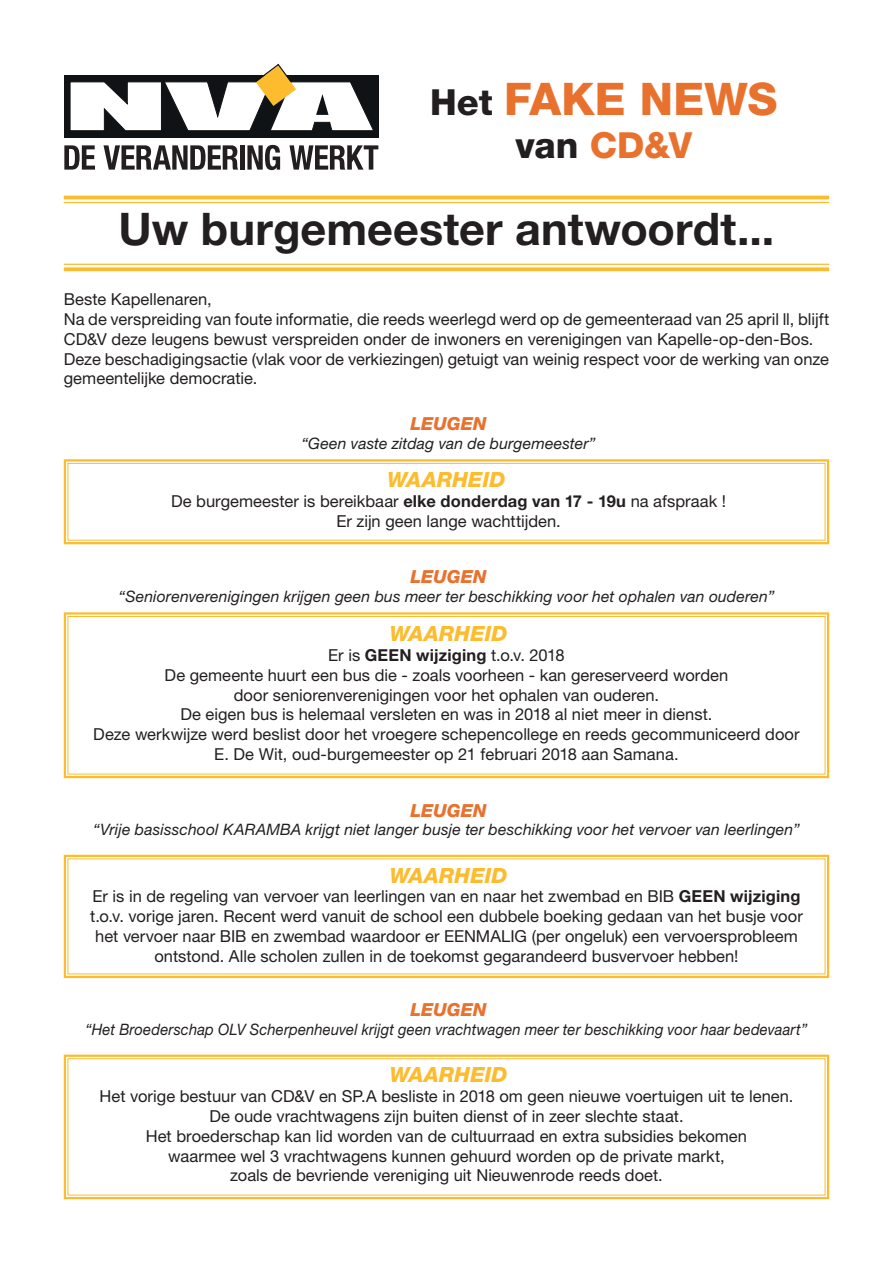
<style>
.page{position:relative;width:893px;height:1263px;background:#fff}
.page>*{position:absolute;margin:0;border:0;box-sizing:border-box;transform-origin:0 0}
.t1{font:700 45px "Helvetica Neue LT Std";color:#231f20}
.t2{font:800 45px "Helvetica Neue LT Std";letter-spacing:.005em;color:#e9712e}
.t3{font:800 36px "Helvetica Neue LT Std";color:#e9712e}
.t4{font:italic 800 21px "Helvetica Neue LT Std";letter-spacing:.005em;color:#fdbb2e}
.t5{font:italic 800 18px "Helvetica Neue LT Std";color:#e9712e}
.t6{font:16.5px/19.8px "Helvetica Neue LT Std";color:#231f20;text-align:center}
.t7{font:italic 15.75px "Helvetica Neue LT Std";letter-spacing:.01em;color:#231f20}
.t8{font:italic 15.75px "Helvetica Neue LT Std";letter-spacing:.01em;color:#231f20;scale:.94 1}
.s1{font-size:36px;color:#231f20}
.s2{color:#231f20}
.s3{font-weight:700}
</style>
<div class="page">
<svg style="left:63px;top:459px;width:767px;height:86px"></svg>
<div style="left:68px;top:463px;width:757px;height:78px;border:1px solid #fdbb2e"></div>
<svg style="left:63px;top:612px;width:767px;height:167px"></svg>
<div style="left:68px;top:616px;width:757px;height:158px;border:1px solid #fdbb2e"></div>
<svg style="left:63px;top:854px;width:767px;height:125px"></svg>
<svg style="left:63px;top:1054px;width:767px;height:146px"></svg>
<div style="left:68px;top:1058px;width:757px;height:137px;border:1px solid #fdbb2e"></div>
<div style="left:64px;top:75px;width:314px;height:63px;background:#101315"></div>
<svg style="left:70px;top:64px;width:303px;height:67px"></svg>
<svg style="left:64px;top:145px;width:31px;height:25px"></svg>
<svg style="left:104px;top:145px;width:134px;height:25px"></svg>
<div style="left:240px;top:145px;width:5px;height:25px;background:#231f20"></div>
<svg style="left:247px;top:145px;width:33px;height:25px"></svg>
<svg style="left:289px;top:145px;width:89px;height:25px"></svg>
<hr style="left:64px;top:196px;width:765px;height:3px;background:#fdbb2e">
<hr style="left:64px;top:202px;width:765px;height:1px;background:#fdbb2e">
<hr style="left:64px;top:264px;width:765px;height:1px;background:#fdbb2e">
<svg style="left:64px;top:267px;width:765px;height:4px;background:#fdc143"></svg>
<h1 class="t2" style="left:430px;top:72px;width:349px"><span class="s1">Het</span> FAKE NEWS</h1>
<h2 class="t3" style="left:516px;top:124px;width:178px"><span class="s2">van</span> CD&amp;V</h2>
<h1 class="t1" style="left:119px;top:202px;width:657px">Uw burgemeester antwoordt...</h1>
<p class="t6" style="left:64px;top:289px;width:767px;text-align:left">Beste Kapellenaren,<br>Na de verspreiding van foute informatie, die reeds weerlegd werd op de gemeenteraad van 25 april ll, blijft CD&amp;V deze leugens bewust verspreiden onder de inwoners en verenigingen van Kapelle-op-den-Bos.<br>Deze beschadigingsactie (vlak voor de verkiezingen) getuigt van weinig respect voor de werking van onze gemeentelijke democratie.</p>
<p class="t5" style="left:411px;top:412px;width:78px">LEUGEN</p>
<p class="t7" style="left:302px;top:433px;width:296px">“Geen vaste zitdag van de burgemeester”</p>
<p class="t4" style="left:388px;top:467px;width:119px">WAARHEID</p>
<p class="t6" style="left:171px;top:491px;width:557px">De burgemeester is bereikbaar <span class="s3">elke donderdag van 17 - 19u</span> na afspraak !<br>Er zijn geen lange wachttijden.</p>
<p class="t5" style="left:411px;top:565px;width:78px">LEUGEN</p>
<p class="t7" style="left:119px;top:586px;width:657px">“Seniorenverenigingen krijgen geen bus meer ter beschikking voor het ophalen van ouderen”</p>
<p class="t4" style="left:390px;top:621px;width:119px">WAARHEID</p>
<p class="t6" style="left:93px;top:645px;width:708px">Er is <span class="s3">GEEN wijziging</span> t.o.v. 2018<br>De gemeente huurt een bus die - zoals voorheen - kan gereserveerd worden<br>door seniorenverenigingen voor het ophalen van ouderen.<br>De eigen bus is helemaal versleten en was in 2018 al niet meer in dienst.<br>Deze werkwijze werd beslist door het vroegere schepencollege en reeds gecommuniceerd door E. De Wit, oud-burgemeester op 21 februari 2018 aan Samana.</p>
<p class="t5" style="left:411px;top:799px;width:78px">LEUGEN</p>
<p class="t7" style="left:93px;top:820px;width:708px">“Vrije basisschool KARAMBA krijgt niet langer busje ter beschikking voor het vervoer van leerlingen”</p>
<p class="t4" style="left:390px;top:862px;width:119px">WAARHEID</p>
<p class="t6" style="left:90px;top:886px;width:714px">Er is in de regeling van vervoer van leerlingen van en naar het zwembad en BIB <span class="s3">GEEN wijziging </span>t.o.v. vorige jaren. Recent werd vanuit de school een dubbele boeking gedaan van het busje voor het vervoer naar BIB en zwembad waardoor er EENMALIG (per ongeluk) een vervoersprobleem ontstond. Alle scholen zullen in de toekomst gegarandeerd busvervoer hebben!</p>
<p class="t5" style="left:411px;top:999px;width:78px">LEUGEN</p>
<p class="t8" style="left:86px;top:1020px;width:769px">“Het Broederschap OLV Scherpenheuvel krijgt geen vrachtwagen meer ter beschikking voor haar bedevaart”</p>
<p class="t4" style="left:390px;top:1062px;width:119px">WAARHEID</p>
<p class="t6" style="left:100px;top:1086px;width:695px">Het vorige bestuur van CD&amp;V en SP.A besliste in 2018 om geen nieuwe voertuigen uit te lenen.<br>De oude vrachtwagens zijn buiten dienst of in zeer slechte staat.<br>Het broederschap kan lid worden van de cultuurraad en extra subsidies bekomen<br>waarmee wel 3 vrachtwagens kunnen gehuurd worden op de private markt,<br>zoals de bevriende vereniging uit Nieuwenrode reeds doet.</p>
</div>
